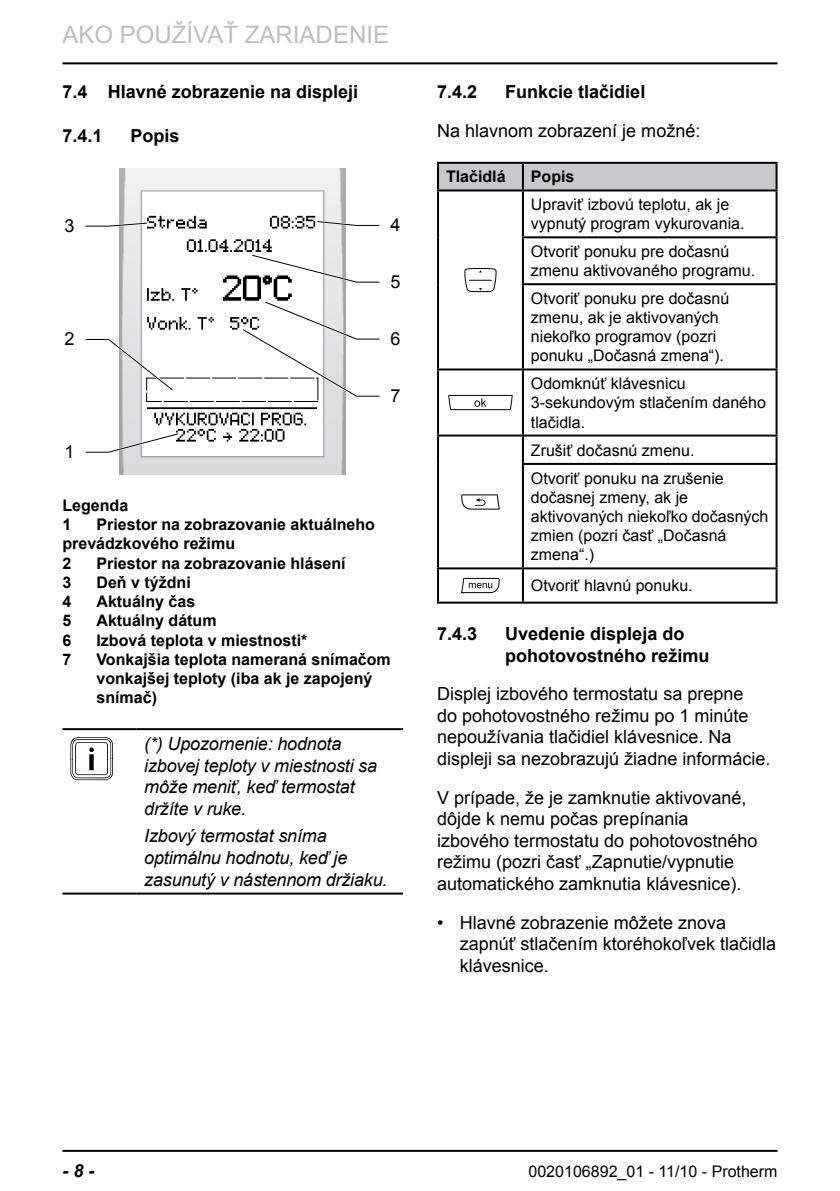
<style>
.page{position:relative;width:840px;height:1191px;background:#fff}
.page>*{position:absolute;margin:0;border:0;box-sizing:border-box;transform-origin:0 0}
.t1{font:52px "Vaillant Piktogramme";color:#000}
.t2{font:24px "Arial";color:#bbbdbe}
.t3{font:18px/21.6px "Arial";color:#000}
.t4{font:italic 18px/21.6px "Arial";letter-spacing:-.01em;color:#000}
.t5{font:700 18px/21.6px "Arial";color:#000}
.t6{font:italic 700 18px "Arial";color:#000}
.t7{font:16px/19.2px "Arial";color:#000}
.t8{font:700 16px/19.2px "Arial";color:#000}
</style>
<div class="page">
<hr style="left:62px;top:62px;width:715px;height:2px;background:#000">
<hr style="left:62px;top:1149px;width:715px;height:2px;background:#000">
<img style="left:119px;top:169px;width:226px;height:306px">
<div style="left:146px;top:378px;width:172px;height:24px;border:1px dashed #000"></div>
<svg style="left:85px;top:431px;width:95px;height:23px"></svg>
<svg style="left:85px;top:337px;width:90px;height:55px"></svg>
<svg style="left:85px;top:221px;width:64px;height:7px"></svg>
<svg style="left:240px;top:300px;width:140px;height:98px"></svg>
<svg style="left:250px;top:253px;width:130px;height:31px"></svg>
<svg style="left:315px;top:219px;width:65px;height:8px"></svg>
<div style="left:176px;top:351px;width:99px;height:24px;background:#fff"></div>
<hr style="left:62px;top:728px;width:74px;height:2px;background:#000">
<hr style="left:136px;top:728px;width:267px;height:2px;background:#000">
<hr style="left:62px;top:892px;width:74px;height:2px;background:#000">
<hr style="left:136px;top:892px;width:267px;height:2px;background:#000">
<div style="left:439px;top:164px;width:336px;height:25px;background:#c8c9ca"></div>
<hr style="left:437px;top:162px;width:85px;height:2px;background:#000">
<hr style="left:437px;top:164px;width:2px;height:25px;background:#000">
<hr style="left:522px;top:162px;width:255px;height:2px;background:#000">
<hr style="left:521px;top:164px;width:2px;height:25px;background:#000">
<hr style="left:775px;top:164px;width:2px;height:25px;background:#000">
<hr style="left:437px;top:189px;width:85px;height:2px;background:#000">
<hr style="left:437px;top:191px;width:2px;height:46px;background:#000">
<hr style="left:522px;top:189px;width:255px;height:2px;background:#000">
<hr style="left:521px;top:191px;width:2px;height:45px;background:#000">
<hr style="left:775px;top:191px;width:2px;height:45px;background:#000">
<hr style="left:437px;top:237px;width:2px;height:47px;background:#000">
<hr style="left:521px;top:236px;width:256px;height:2px;background:#000">
<hr style="left:521px;top:238px;width:2px;height:45px;background:#000">
<hr style="left:775px;top:238px;width:2px;height:45px;background:#000">
<hr style="left:437px;top:284px;width:2px;height:84px;background:#000">
<hr style="left:521px;top:283px;width:256px;height:2px;background:#000">
<hr style="left:521px;top:285px;width:2px;height:83px;background:#000">
<hr style="left:775px;top:285px;width:2px;height:83px;background:#000">
<hr style="left:437px;top:368px;width:85px;height:2px;background:#000">
<hr style="left:437px;top:370px;width:2px;height:64px;background:#000">
<hr style="left:522px;top:368px;width:255px;height:2px;background:#000">
<hr style="left:521px;top:370px;width:2px;height:64px;background:#000">
<hr style="left:775px;top:370px;width:2px;height:64px;background:#000">
<hr style="left:437px;top:434px;width:85px;height:2px;background:#000">
<hr style="left:437px;top:436px;width:2px;height:28px;background:#000">
<hr style="left:522px;top:434px;width:255px;height:2px;background:#000">
<hr style="left:521px;top:436px;width:2px;height:27px;background:#000">
<hr style="left:775px;top:436px;width:2px;height:27px;background:#000">
<hr style="left:437px;top:464px;width:2px;height:103px;background:#000">
<hr style="left:521px;top:463px;width:256px;height:2px;background:#000">
<hr style="left:521px;top:465px;width:2px;height:102px;background:#000">
<hr style="left:775px;top:465px;width:2px;height:102px;background:#000">
<hr style="left:437px;top:567px;width:85px;height:2px;background:#000">
<hr style="left:437px;top:569px;width:2px;height:32px;background:#000">
<hr style="left:522px;top:567px;width:255px;height:2px;background:#000">
<hr style="left:521px;top:569px;width:2px;height:32px;background:#000">
<hr style="left:775px;top:569px;width:2px;height:32px;background:#000">
<hr style="left:437px;top:601px;width:85px;height:2px;background:#000">
<hr style="left:522px;top:601px;width:255px;height:2px;background:#000">
<svg style="left:464px;top:268px;width:33px;height:25px"></svg>
<svg style="left:448px;top:394px;width:65px;height:17px"></svg>
<svg style="left:461px;top:494px;width:39px;height:16px"></svg>
<svg style="left:461px;top:577px;width:39px;height:17px"></svg>
<h2 class="t2" style="left:62px;top:19px;width:328px">AKO POUŽÍVAŤ ZARIADENIE</h2>
<p class="t5" style="left:62px;top:82px;width:297px">7.4 Hlavné zobrazenie na displeji</p>
<p class="t5" style="left:62px;top:126px;width:42px">7.4.1</p>
<p class="t5" style="left:130px;top:126px;width:51px">Popis</p>
<p class="t3" style="left:65px;top:215px;width:12px">3</p>
<p class="t3" style="left:65px;top:328px;width:12px">2</p>
<p class="t3" style="left:390px;top:214px;width:12px">4</p>
<p class="t3" style="left:390px;top:271px;width:12px">5</p>
<p class="t3" style="left:390px;top:328px;width:12px">6</p>
<p class="t3" style="left:390px;top:385px;width:12px">7</p>
<p class="t3" style="left:65px;top:441px;width:12px">1</p>
<p class="t8" style="left:62px;top:496px;width:67px">Legenda<br>1</p>
<p class="t8" style="left:62px;top:515px;width:314px;text-indent:34px">Priestor na zobrazovanie aktuálneho prevádzkového režimu<br>2</p>
<p class="t8" style="left:96px;top:554px;width:250px">Priestor na zobrazovanie hlásení</p>
<p class="t8" style="left:62px;top:573px;width:10px">3</p>
<p class="t8" style="left:96px;top:573px;width:96px">Deň v týždni</p>
<p class="t8" style="left:62px;top:592px;width:10px">4</p>
<p class="t8" style="left:96px;top:592px;width:100px">Aktuálny čas</p>
<p class="t8" style="left:62px;top:611px;width:10px">5</p>
<p class="t8" style="left:96px;top:611px;width:122px">Aktuálny dátum</p>
<p class="t8" style="left:62px;top:631px;width:10px">6</p>
<p class="t8" style="left:96px;top:631px;width:212px">Izbová teplota v miestnosti*</p>
<p class="t8" style="left:62px;top:650px;width:10px">7</p>
<p class="t8" style="left:96px;top:650px;width:296px">Vonkajšia teplota nameraná snímačom vonkajšej teploty (iba ak je zapojený snímač)</p>
<h1 class="t1" style="left:70px;top:731px;width:58px">i</h1>
<p class="t4" style="left:144px;top:733px;width:234px">(*) Upozornenie: hodnota izbovej teploty v miestnosti sa môže meniť, keď termostat držíte v ruke.</p>
<p class="t4" style="left:144px;top:825px;width:245px">Izbový termostat sníma optimálnu hodnotu, keď je zasunutý v nástennom držiaku.</p>
<p class="t5" style="left:437px;top:82px;width:42px">7.4.2</p>
<p class="t5" style="left:505px;top:82px;width:142px">Funkcie tlačidiel</p>
<p class="t3" style="left:437px;top:120px;width:265px">Na hlavnom zobrazení je možné:</p>
<p class="t8" style="left:446px;top:168px;width:61px">Tlačidlá</p>
<p class="t8" style="left:530px;top:168px;width:45px">Popis</p>
<p class="t7" style="left:530px;top:195px;width:215px">Upraviť izbovú teplotu, ak je vypnutý program vykurovania.</p>
<p class="t7" style="left:530px;top:242px;width:226px">Otvoriť ponuku pre dočasnú zmenu aktivovaného programu.</p>
<p class="t7" style="left:530px;top:289px;width:200px">Otvoriť ponuku pre dočasnú zmenu, ak je aktivovaných niekoľko programov (pozri ponuku „Dočasná zmena“).</p>
<p class="t7" style="left:530px;top:374px;width:236px">Odomknúť klávesnicu<br>3-sekundovým stlačením daného tlačidla.</p>
<p class="t7" style="left:530px;top:436px;width:194px;line-height:28px">Zrušiť dočasnú zmenu.<br>Otvoriť ponuku na zrušenie</p>
<p class="t7" style="left:530px;top:488px;width:239px">dočasnej zmeny, ak je aktivovaných niekoľko dočasných zmien (pozri časť „Dočasná zmena“.)</p>
<p class="t7" style="left:530px;top:576px;width:163px">Otvoriť hlavnú ponuku.</p>
<p class="t5" style="left:437px;top:623px;width:42px">7.4.3</p>
<p class="t5" style="left:505px;top:623px;width:206px">Uvedenie displeja do pohotovostného režimu</p>
<p class="t3" style="left:437px;top:683px;width:335px">Displej izbového termostatu sa prepne<br>do pohotovostného režimu po 1 minúte nepoužívania tlačidiel klávesnice. Na displeji sa nezobrazujú žiadne informácie.</p>
<p class="t3" style="left:437px;top:786px;width:322px">V prípade, že je zamknutie aktivované, dôjde k nemu počas prepínania izbového termostatu do pohotovostného režimu (pozri časť „Zapnutie/vypnutie automatického zamknutia klávesnice).</p>
<p class="t3" style="left:459px;top:911px;width:318px;text-indent:-23px">• Hlavné zobrazenie môžete znova zapnúť stlačením ktoréhokoľvek tlačidla klávesnice.</p>
<p class="t6" style="left:62px;top:1159px;width:34px">- 8 -</p>
<p class="t7" style="left:528px;top:1162px;width:250px">0020106892_01 - 11/10 - Protherm</p>
</div>
